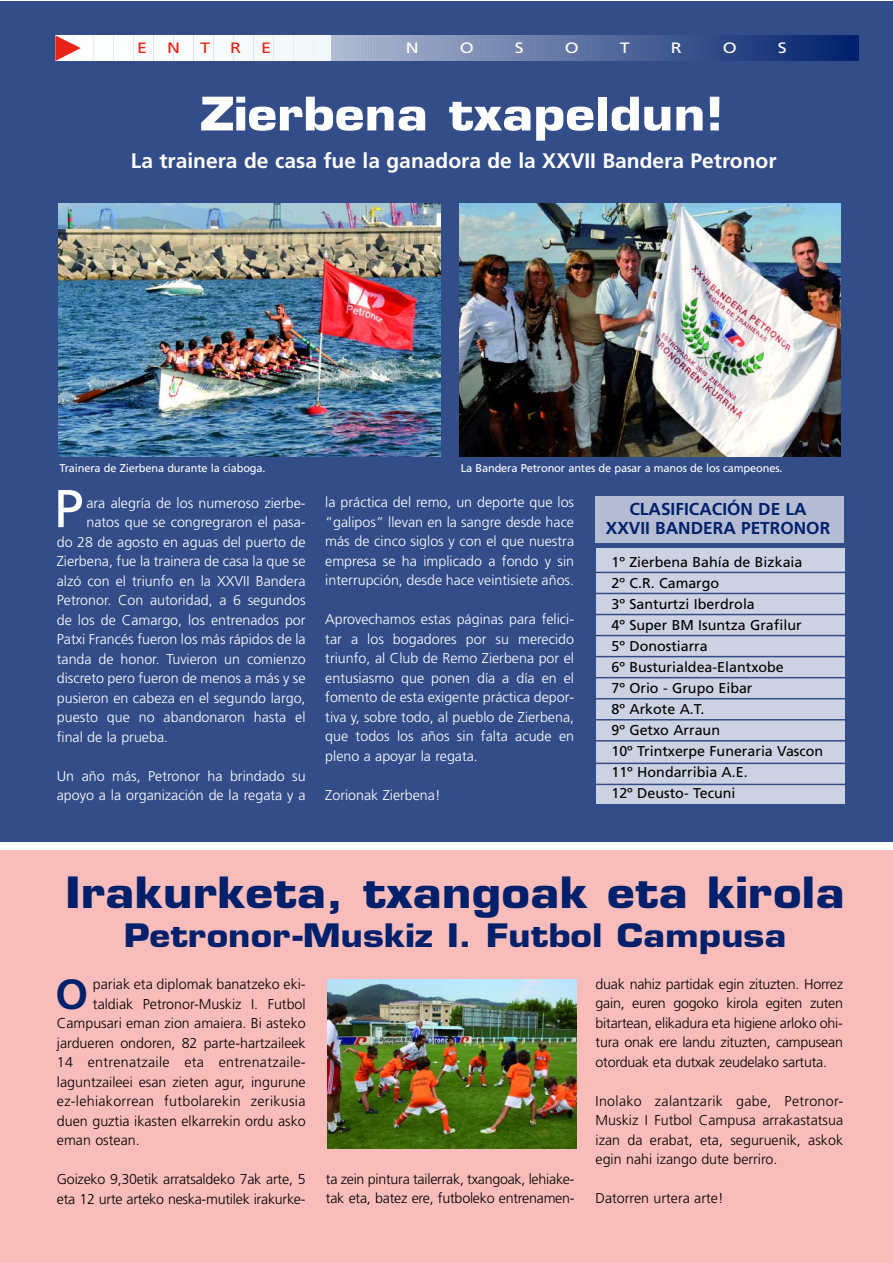
<style>
.page{position:relative;width:893px;height:1263px;background:#fff}
.page>*{position:absolute;margin:0;border:0;box-sizing:border-box;transform-origin:0 0}
.t1{font:53.25px "Frutiger";color:#fff}
.t2{font:700 45px "Eurostile LT Std";color:#fff;scale:1.15 1}
.t3{font:700 42.15px "Frutiger";color:#00206b}
.t4{font:700 42px "Eurostile LT Std";color:#00206b;scale:1.15 1}
.t5{font:700 31.5px "Eurostile LT Std";color:#00206b;scale:1.15 1}
.t6{font:700 21px "Frutiger";color:#fff}
.t7{font:700 17.25px/19.5px "Frutiger";color:#00206b;text-align:center}
.t8{font:15px "Frutiger";color:#fff;scale:1.2 1}
.t9{font:15px "Frutiger";color:#e92317;scale:1.2 1}
.t10{font:300 14.25px/19.5px "Frutiger";color:#fff;text-align:justify}
.t11{font:300 14.25px/19.5px "Frutiger";color:#000;text-align:justify}
.t12{font:14.25px/21px "Frutiger";color:#000}
.t13{font:300 14.25px "Frutiger";letter-spacing:.02em;color:#000}
.t14{font:11.25px "Frutiger";letter-spacing:-.01em;color:#fff}
</style>
<div class="page">
<div style="left:0;top:1px;width:892px;height:840px;background:#334d89"></div>
<div style="left:596px;top:548px;width:249px;height:256px;background:#ccd2e1"></div>
<div style="left:0;top:850px;width:892px;height:413px;background:#f8bdba"></div>
<div style="left:80px;top:35px;width:7px;height:26px;background:#fefefe"></div>
<div style="left:100px;top:35px;width:7px;height:26px;background:#fdfefe"></div>
<div style="left:120px;top:35px;width:7px;height:26px;background:#fcfdfd"></div>
<div style="left:140px;top:35px;width:7px;height:26px;background:#fbfdfd"></div>
<div style="left:160px;top:35px;width:7px;height:26px;background:#fafcfc"></div>
<div style="left:180px;top:35px;width:7px;height:26px;background:#f9fcfc"></div>
<div style="left:200px;top:35px;width:7px;height:26px;background:#f8fbfb"></div>
<div style="left:220px;top:35px;width:7px;height:26px;background:#f7fbfb"></div>
<div style="left:240px;top:35px;width:7px;height:26px;background:#f6fafa"></div>
<div style="left:260px;top:35px;width:7px;height:26px;background:#f5faf9"></div>
<div style="left:280px;top:35px;width:6px;height:26px;background:#f4f9f9"></div>
<div style="left:300px;top:35px;width:6px;height:26px;background:#f3f9f8"></div>
<div style="left:320px;top:35px;width:6px;height:26px;background:#f2f8f8"></div>
<svg style="left:332px;top:35px;width:527px;height:26px"></svg>
<svg style="left:55px;top:35px;width:26px;height:26px"></svg>
<img style="left:59px;top:204px;width:381px;height:252px">
<img style="left:460px;top:204px;width:381px;height:252px">
<img style="left:328px;top:979px;width:248px;height:170px">
<div style="left:595px;top:496px;width:249px;height:46px;background:#b3bcd3"></div>
<hr style="left:596px;top:572px;width:250px;height:1px;background:#334d89">
<hr style="left:596px;top:593px;width:250px;height:1px;background:#334d89">
<hr style="left:596px;top:614px;width:250px;height:1px;background:#334d89">
<hr style="left:596px;top:635px;width:250px;height:1px;background:#334d89">
<hr style="left:596px;top:656px;width:250px;height:1px;background:#334d89">
<hr style="left:596px;top:677px;width:250px;height:1px;background:#334d89">
<hr style="left:596px;top:698px;width:250px;height:1px;background:#334d89">
<hr style="left:596px;top:719px;width:250px;height:1px;background:#334d89">
<hr style="left:596px;top:740px;width:250px;height:1px;background:#334d89">
<hr style="left:596px;top:763px;width:250px;height:1px;background:#334d89">
<hr style="left:596px;top:784px;width:250px;height:1px;background:#334d89">
<p class="t9" style="left:137px;top:42px;width:10px">E</p>
<p class="t9" style="left:167px;top:42px;width:12px">N</p>
<p class="t9" style="left:200px;top:42px;width:10px">T</p>
<p class="t9" style="left:230px;top:42px;width:11px">R</p>
<p class="t9" style="left:261px;top:42px;width:10px">E</p>
<p class="t8" style="left:406px;top:42px;width:12px">N</p>
<p class="t8" style="left:460px;top:42px;width:13px">O</p>
<p class="t8" style="left:515px;top:42px;width:9px">S</p>
<p class="t8" style="left:565px;top:42px;width:13px">O</p>
<p class="t8" style="left:620px;top:42px;width:10px">T</p>
<p class="t8" style="left:671px;top:42px;width:11px">R</p>
<p class="t8" style="left:723px;top:42px;width:13px">O</p>
<p class="t8" style="left:778px;top:42px;width:9px">S</p>
<h2 class="t2" style="left:200px;top:97px;width:457px">Zierbena txapeldun!</h2>
<h3 class="t6" style="left:131px;top:152px;width:647px">La trainera de casa fue la ganadora de la XXVII Bandera Petronor</h3>
<p class="t14" style="left:60px;top:463px;width:208px">Trainera de Zierbena durante la ciaboga.</p>
<p class="t14" style="left:461px;top:463px;width:323px">La Bandera Petronor antes de pasar a manos de los campeones.</p>
<h1 class="t1" style="left:54px;top:487px;width:31px">P</h1>
<p class="t10" style="left:86px;top:494px;width:221px">ara alegría de los numeroso zierbe-</p>
<p class="t10" style="left:86px;top:513px;width:221px">natos que se congregraron el pasa-</p>
<p class="t10" style="left:57px;top:533px;width:250px">do 28 de agosto en aguas del puerto de</p>
<p class="t10" style="left:57px;top:552px;width:250px">Zierbena, fue la trainera de casa la que se</p>
<p class="t10" style="left:57px;top:572px;width:250px">alzó con el triunfo en la XXVII Bandera</p>
<p class="t10" style="left:57px;top:591px;width:250px">Petronor. Con autoridad, a 6 segundos</p>
<p class="t10" style="left:57px;top:611px;width:250px">de los de Camargo, los entrenados por</p>
<p class="t10" style="left:57px;top:630px;width:250px">Patxi Francés fueron los más rápidos de la</p>
<p class="t10" style="left:57px;top:650px;width:250px">tanda de honor. Tuvieron un comienzo</p>
<p class="t10" style="left:57px;top:669px;width:250px">discreto pero fueron de menos a más y se</p>
<p class="t10" style="left:57px;top:689px;width:250px">pusieron en cabeza en el segundo largo,</p>
<p class="t10" style="left:57px;top:708px;width:250px">puesto que no abandonaron hasta el</p>
<p class="t10" style="left:57px;top:728px;width:113px">final de la prueba.</p>
<p class="t10" style="left:57px;top:767px;width:250px">Un año más, Petronor ha brindado su apoyo a la organización de la regata y a</p>
<p class="t10" style="left:325px;top:494px;width:250px">la práctica del remo, un deporte que los “galipos” llevan en la sangre desde hace más de cinco siglos y con el que nuestra empresa se ha implicado a fondo y sin interrupción, desde hace veintisiete años.</p>
<p class="t10" style="left:325px;top:611px;width:250px">Aprovechamos estas páginas para felici&shy;tar a los bogadores por su merecido triunfo, al Club de Remo Zierbena por el entusiasmo que ponen día a día en el fomento de esta exigente práctica depor&shy;tiva y, sobre todo, al pueblo de Zierbena, que todos los años sin falta acude en pleno a apoyar la regata.</p>
<p class="t10" style="left:325px;top:786px;width:117px">Zorionak Zierbena!</p>
<p class="t7" style="left:606px;top:500px;width:226px">CLASIFICACIÓN DE LA<br>XXVII BANDERA PETRONOR</p>
<p class="t12" style="left:611px;top:552px;width:213px">1º Zierbena Bahía de Bizkaia<br>2º C.R. Camargo<br>3º Santurtzi Iberdrola<br>4º Super BM Isuntza Grafilur<br>5º Donostiarra<br>6º Busturialdea-Elantxobe<br>7º Orio - Grupo Eibar<br>8º Arkote A.T.<br>9º Getxo Arraun<br>10º Trintxerpe Funeraria Vascon<br>11º Hondarribia A.E.<br>12º Deusto- Tecuni</p>
<h3 class="t4" style="left:65px;top:876px;width:680px">Irakurketa, txangoak eta kirola</h3>
<h3 class="t5" style="left:124px;top:923px;width:578px">Petronor-Muskiz I. Futbol Campusa</h3>
<h3 class="t3" style="left:56px;top:977px;width:34px">O</h3>
<p class="t11" style="left:93px;top:975px;width:214px">pariak eta diplomak banatzeko eki-</p>
<p class="t11" style="left:93px;top:995px;width:214px">taldiak Petronor-Muskiz I. Futbol</p>
<p class="t11" style="left:57px;top:1014px;width:250px">Campusari eman zion amaiera. Bi asteko</p>
<p class="t11" style="left:57px;top:1034px;width:250px">jardueren ondoren, 82 parte-hartzaileek</p>
<p class="t13" style="left:57px;top:1056px;width:250px">14 entrenatzaile eta entrenatzaile-</p>
<p class="t11" style="left:57px;top:1073px;width:250px">laguntzaileei esan zieten agur, ingurune</p>
<p class="t13" style="left:57px;top:1095px;width:250px">ez-lehiakorrean futbolarekin zerikusia</p>
<p class="t11" style="left:57px;top:1112px;width:250px">duen guztia ikasten elkarrekin ordu asko</p>
<p class="t11" style="left:57px;top:1131px;width:84px">eman ostean.</p>
<p class="t11" style="left:57px;top:1170px;width:250px">Goizeko 9,30etik arratsaldeko 7ak arte, 5 eta 12 urte arteko neska-mutilek irakurke-</p>
<p class="t11" style="left:326px;top:1170px;width:250px">ta zein pintura tailerrak, txangoak, lehiake&shy;tak eta, batez ere, futboleko entrenamen-</p>
<p class="t11" style="left:596px;top:975px;width:249px">duak nahiz partidak egin zituzten. Horrez gain, euren gogoko kirola egiten zuten bitartean, elikadura eta higiene arloko ohi&shy;tura onak ere landu zituzten, campusean otorduak eta dutxak zeudelako sartuta.</p>
<p class="t11" style="left:596px;top:1092px;width:249px">Inolako zalantzarik gabe, Petronor-Muskiz I Futbol Campusa arrakastatsua izan da erabat, eta, seguruenik, askok egin nahi izango dute berriro.</p>
<p class="t11" style="left:596px;top:1190px;width:129px">Datorren urtera arte!</p>
</div>
